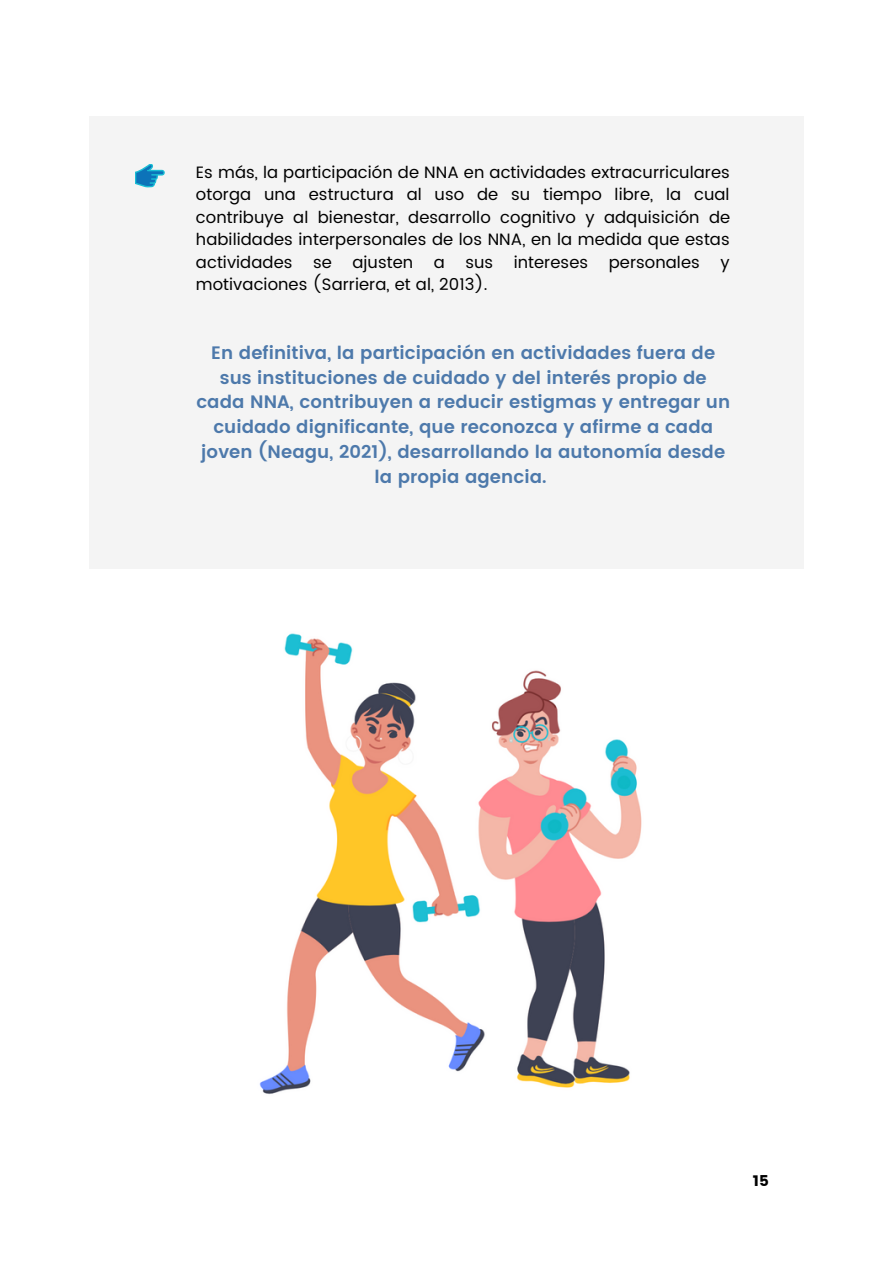
<style>
.page{position:relative;width:893px;height:1264px;background:#fff}
.page>*{position:absolute;margin:0;border:0;box-sizing:border-box;transform-origin:0 0}
.t1{font:600 18px/24.8px "Poppins";letter-spacing:.005em;color:#4d79ab;text-align:center}
.t2{font:16.5px/22.5px "Poppins";letter-spacing:.005em;color:#000;text-align:justify}
.t3{font:15px "Poppins";color:#000}
</style>
<div class="page">
<div style="left:89px;top:117px;width:714px;height:452px;background:#f4f4f4"></div>
<svg style="left:135px;top:164px;width:30px;height:23px"></svg>
<img style="left:259px;top:633px;width:383px;height:461px">
<p class="t2" style="left:196px;top:161px;width:535px">Es más, la participación de NNA en actividades extracurriculares otorga una estructura al uso de su tiempo libre, la cual contribuye al bienestar, desarrollo cognitivo y adquisición de habilidades interpersonales de los NNA, en la medida que estas actividades se ajusten a sus intereses personales y motivaciones (Sarriera, et al, 2013).</p>
<p class="t1" style="left:196px;top:340px;width:535px">En definitiva, la participación en actividades fuera de sus instituciones de cuidado y del interés propio de cada NNA, contribuyen a reducir estigmas y entregar un cuidado dignificante, que reconozca y afirme a cada joven (Neagu, 2021), desarrollando la autonomía desde la propia agencia.</p>
<p class="t3" style="left:752px;top:1172px;width:18px">15</p>
</div>
